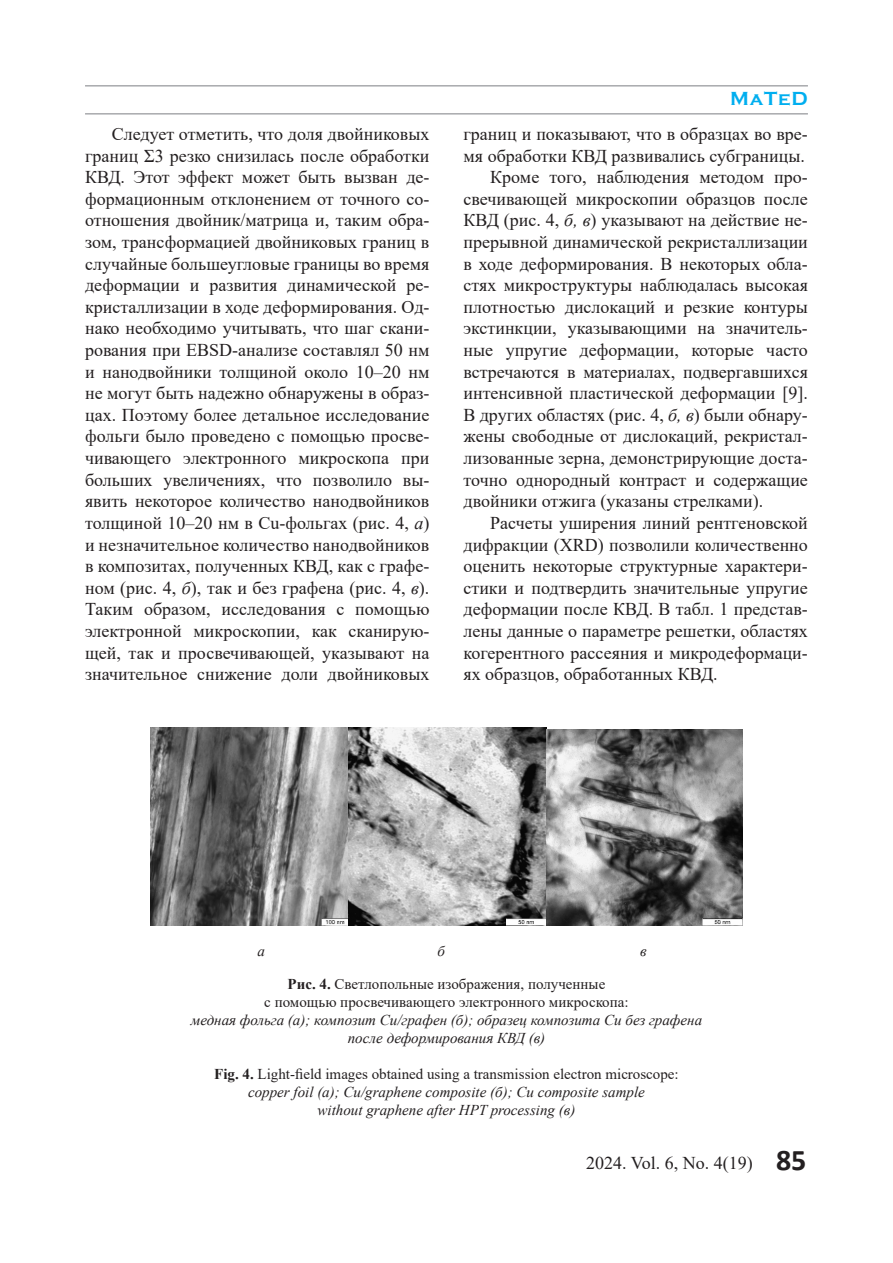
<style>
.page{position:relative;width:893px;height:1263px;background:#fff}
.page>*{position:absolute;margin:0;border:0;box-sizing:border-box;transform-origin:0 0}
.t1{font:700 19.5px "Copperplate Gothic";letter-spacing:.04em;color:#00aeef}
.Body_Text{font:18px/21.6px "Times New Roman";color:#231f20;text-align:justify}
.List_Paragraph{font:italic 15px/18px "Times New Roman";color:#231f20;text-align:center}
.t2{font:15px "Times New Roman";color:#231f20}
.s1{font-style:italic}
.s2{font-weight:700;font-style:normal}
.s3{font-style:normal}
.s4{font-weight:700}
.s5{font-family:"Calibri";font-weight:700;font-size:30px}
</style>
<div class="page">
<hr style="left:85px;top:113px;width:723px;height:2px;background:#a8a9ad">
<hr style="left:85px;top:85px;width:723px;height:2px;background:#a8a9ad">
<img style="left:151px;top:727px;width:396px;height:198px">
<img style="left:547px;top:729px;width:195px;height:196px">
<p class="t1" style="left:730px;top:88px;width:79px">MaTeD</p>
<p class="Body_Text" style="left:85px;top:123px;width:346px;text-indent:27px">Следует отметить, что доля двойниковых границ Σ3 резко снизилась после обработки КВД. Этот эффект может быть вызван де&shy;формационным отклонением от точного со&shy;отношения двойник/матрица и, таким обра&shy;зом, трансформацией двойниковых границ в случайные большеугловые границы во время деформации и развития динамической ре&shy;кристаллизации в ходе деформирования. Од&shy;нако необходимо учитывать, что шаг скани&shy;рования при EBSD-анализе составлял 50 нм и нанодвойники толщиной около 10–20 нм не могут быть надежно обнаружены в образ&shy;цах. Поэтому более детальное исследование фольги было проведено с помощью просве&shy;чивающего электронного микроскопа при больших увеличениях, что позволило вы&shy;явить некоторое количество нанодвойников толщиной 10–20 нм в Cu-фольгах (рис. 4, <span class="s1">а</span>) и незначительное количество нанодвойников в композитах, полученных КВД, как с графе&shy;ном (рис. 4, <span class="s1">б</span>), так и без графена (рис. 4, <span class="s1">в</span>).<br>Таким образом, исследования с помощью электронной микроскопии, как сканирую&shy;щей, так и просвечивающей, указывают на значительное снижение доли двойниковых</p>
<p class="Body_Text" style="left:463px;top:123px;width:346px">границ и показывают, что в образцах во вре&shy;мя обработки КВД развивались субграницы.</p>
<p class="Body_Text" style="left:463px;top:166px;width:346px;text-indent:27px">Кроме того, наблюдения методом про&shy;свечивающей микроскопии образцов после КВД (рис. 4, <span class="s1">б, в</span>) указывают на действие не&shy;прерывной динамической рекристаллизации в ходе деформирования. В некоторых обла&shy;стях микроструктуры наблюдалась высокая плотностью дислокаций и резкие контуры экстинкции, указывающими на значитель&shy;ные упругие деформации, которые часто встречаются в материалах, подвергавшихся интенсивной пластической деформации [9].<br>В других областях (рис. 4, <span class="s1">б, в</span>) были обнару&shy;жены свободные от дислокаций, рекристал&shy;лизованные зерна, демонстрирующие доста&shy;точно однородный контраст и содержащие двойники отжига (указаны стрелками).</p>
<p class="Body_Text" style="left:463px;top:511px;width:346px;text-indent:27px">Расчеты уширения линий рентгеновской дифракции (XRD) позволили количественно оценить некоторые структурные характери&shy;стики и подтвердить значительные упругие деформации после КВД. В табл. 1 представ&shy;лены данные о параметре решетки, областях когерентного рассеяния и микродеформаци&shy;ях образцов, обработанных КВД.</p>
<p class="List_Paragraph" style="left:258px;top:941px;width:9px">а</p>
<p class="List_Paragraph" style="left:438px;top:941px;width:9px">б</p>
<p class="List_Paragraph" style="left:640px;top:941px;width:8px">в</p>
<p class="List_Paragraph" style="left:191px;top:974px;width:513px"><span class="s2">Рис. 4.</span> <span class="s3">Светлопольные изображения, полученные<br>с помощью просвечивающего электронного микроскопа:<br></span>медная фольга (а); композит Cu/графен (б); образец композита Cu без графена после деформирования КВД (в)</p>
<p class="t2" style="left:214px;top:1063px;width:466px"><span class="s4">Fig. 4.</span> Light-field images obtained using a transmission electron microscope:</p>
<p class="List_Paragraph" style="left:248px;top:1082px;width:398px">copper foil (а); Cu/graphene composite (б); Cu composite sample without graphene after HPT processing (в)</p>
<p class="Body_Text" style="left:586px;top:1152px;width:222px">2024. Vol. 6, No. 4(19) <span class="s5">85</span></p>
</div>
